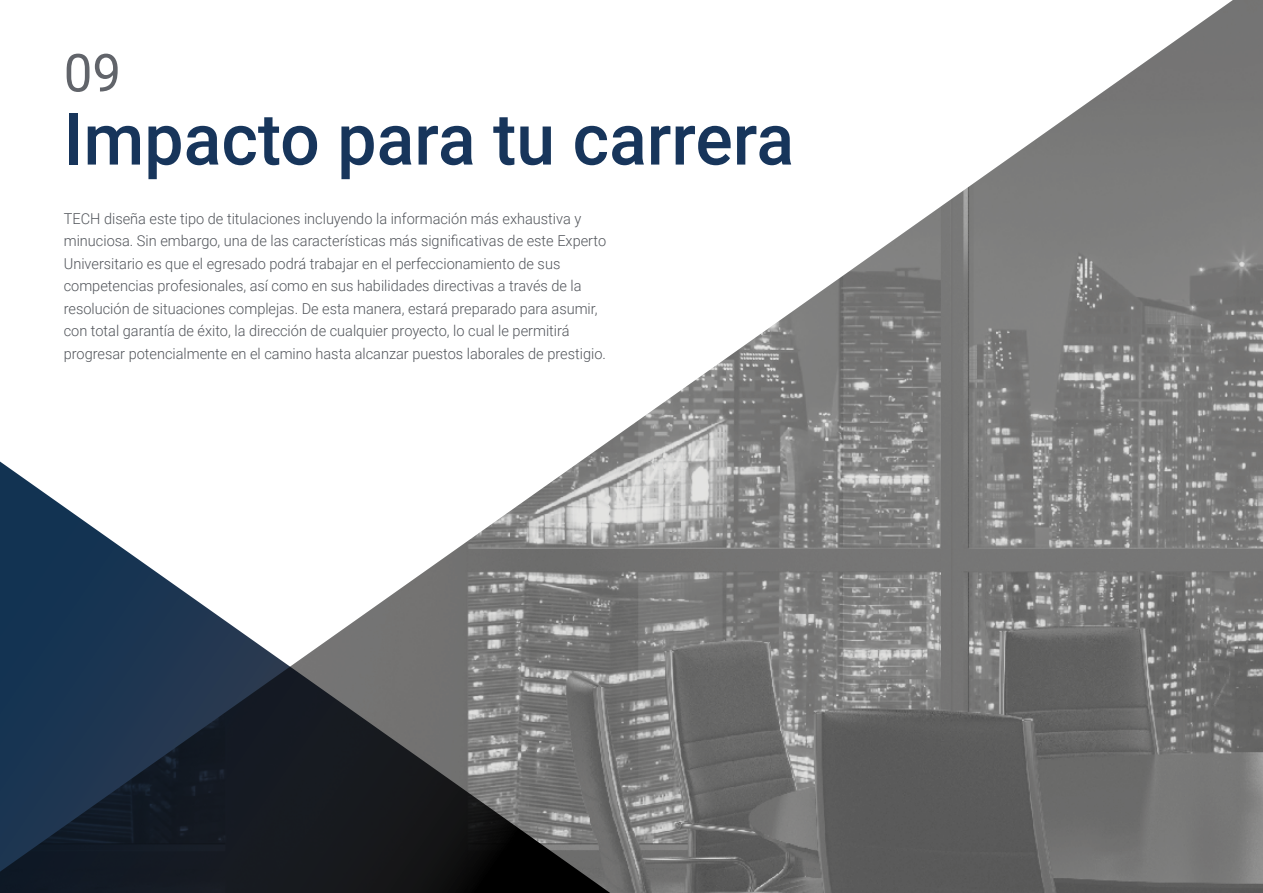
<style>
.page{position:relative;width:1263px;height:893px;background:#fff}
.page>*{position:absolute;margin:0;border:0;box-sizing:border-box;transform-origin:0 0}
.t1{font:500 72px "Roboto";color:#17355b}
.t2{font:52.5px "Roboto";color:#61646a}
.t3{font:300 15px/22.5px "Roboto";color:#52555b}
</style>
<div class="page">
<img style="left:602px;top:0;width:661px;height:893px">
<svg style="left:0;top:446px;width:640px;height:447px"></svg>
<h2 class="t2" style="left:64px;top:36px;width:59px">09</h2>
<h1 class="t1" style="left:64px;top:89px;width:732px">Impacto para tu carrera</h1>
<p class="t3" style="left:64px;top:207px;width:544px">TECH diseña este tipo de titulaciones incluyendo la información más exhaustiva y minuciosa. Sin embargo, una de las características más significativas de este Experto Universitario es que el egresado podrá trabajar en el perfeccionamiento de sus competencias profesionales, así como en sus habilidades directivas a través de la resolución de situaciones complejas. De esta manera, estará preparado para asumir, con total garantía de éxito, la dirección de cualquier proyecto, lo cual le permitirá progresar potencialmente en el camino hasta alcanzar puestos laborales de prestigio.</p>
</div>
